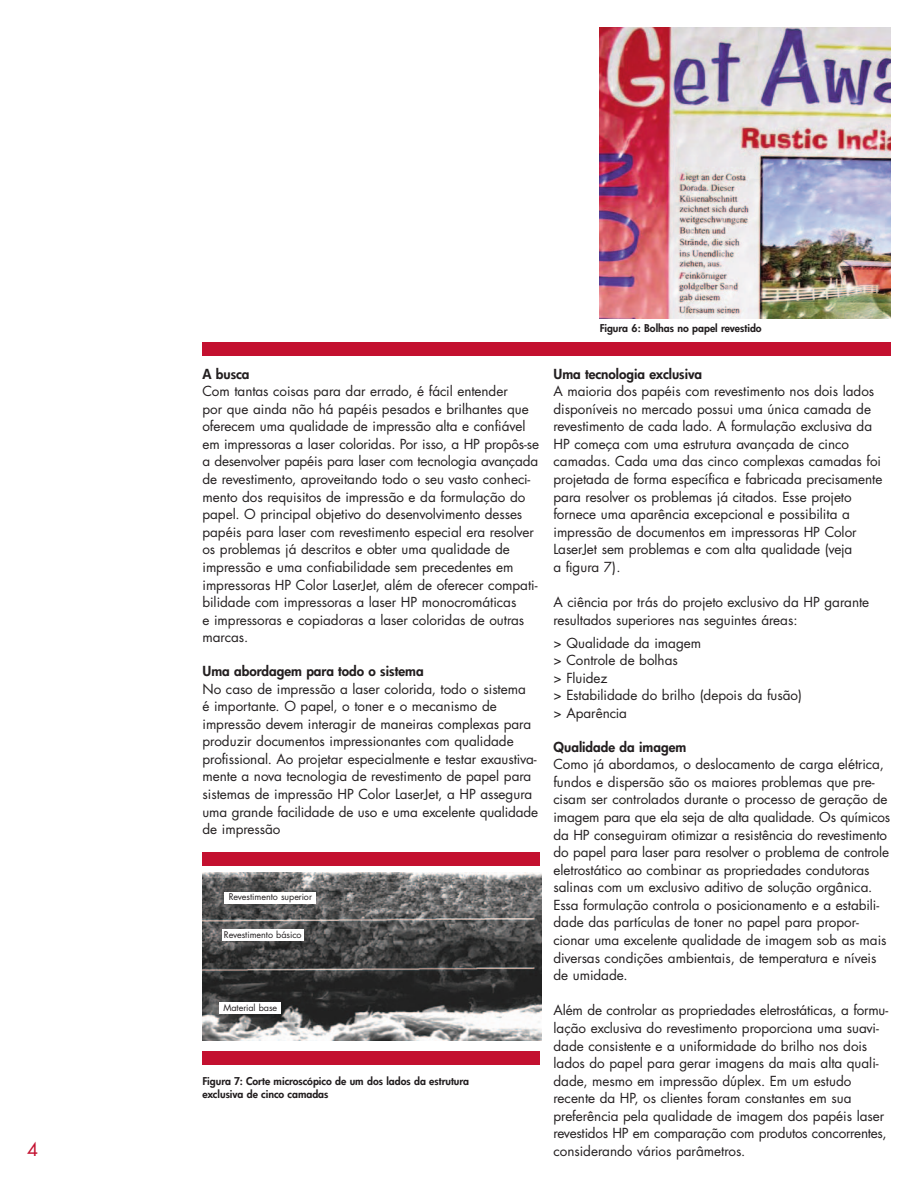
<style>
.page{position:relative;width:918px;height:1188px;background:#fff}
.page>*{position:absolute;margin:0;border:0;box-sizing:border-box;transform-origin:0 0}
.t1{font:18px "Futura";color:#c3102f}
.t2{font:13.5px/17.5px "Futura";letter-spacing:-.005em;color:#231f20}
.t3{font:800 13.5px "Futura";color:#231f20}
.t4{font:800 10.5px/13.6px "Futura";color:#231f20}
.t5{font:9px "Futura";letter-spacing:-.005em;color:#231f20}
</style>
<div class="page">
<img style="left:600px;top:27px;width:291px;height:291px">
<div style="left:202px;top:342px;width:689px;height:14px;background:#c3102f"></div>
<div style="left:202px;top:853px;width:338px;height:13px;background:#c3102f"></div>
<div style="left:202px;top:1051px;width:338px;height:14px;background:#c3102f"></div>
<img style="left:202px;top:872px;width:340px;height:169px">
<div style="left:224px;top:892px;width:92px;height:12px;background:#fff"></div>
<div style="left:222px;top:929px;width:82px;height:12px;background:#fff"></div>
<div style="left:219px;top:1002px;width:62px;height:12px;background:#fff"></div>
<h1 class="t1" style="left:27px;top:1141px;width:13px">4</h1>
<p class="t3" style="left:202px;top:367px;width:49px">A busca</p>
<p class="t2" style="left:202px;top:384px;width:338px">Com tantas coisas para dar errado, é fácil entender<br>por que ainda não há papéis pesados e brilhantes que oferecem uma qualidade de impressão alta e confiável em impressoras a laser coloridas. Por isso, a HP propôs-se a desenvolver papéis para laser com tecnologia avançada de revestimento, aproveitando todo o seu vasto conheci&shy;mento dos requisitos de impressão e da formulação do papel. O principal objetivo do desenvolvimento desses papéis para laser com revestimento especial era resolver os problemas já descritos e obter uma qualidade de impressão e uma confiabilidade sem precedentes em impressoras HP Color LaserJet, além de oferecer compati&shy;bilidade com impressoras a laser HP monocromáticas<br>e impressoras e copiadoras a laser coloridas de outras marcas.</p>
<p class="t3" style="left:202px;top:665px;width:223px">Uma abordagem para todo o sistema</p>
<p class="t2" style="left:202px;top:681px;width:337px">No caso de impressão a laser colorida, todo o sistema<br>é importante. O papel, o toner e o mecanismo de impressão devem interagir de maneiras complexas para produzir documentos impressionantes com qualidade profissional. Ao projetar especialmente e testar exaustiva&shy;mente a nova tecnologia de revestimento de papel para sistemas de impressão HP Color LaserJet, a HP assegura uma grande facilidade de uso e uma excelente qualidade de impressão</p>
<p class="t5" style="left:229px;top:893px;width:85px">Revestimento superior</p>
<p class="t5" style="left:224px;top:930px;width:79px">Revestimento básico</p>
<p class="t5" style="left:223px;top:1003px;width:55px">Material base</p>
<p class="t4" style="left:202px;top:1075px;width:268px">Figura 7: Corte microscópico de um dos lados da estrutura exclusiva de cinco camadas</p>
<p class="t4" style="left:600px;top:322px;width:163px">Figura 6: Bolhas no papel revestido</p>
<p class="t3" style="left:553px;top:367px;width:150px">Uma tecnologia exclusiva</p>
<p class="t2" style="left:553px;top:384px;width:330px">A maioria dos papéis com revestimento nos dois lados disponíveis no mercado possui uma única camada de revestimento de cada lado. A formulação exclusiva da HP começa com uma estrutura avançada de cinco camadas. Cada uma das cinco complexas camadas foi projetada de forma específica e fabricada precisamente para resolver os problemas já citados. Esse projeto fornece uma aparência excepcional e possibilita a impressão de documentos em impressoras HP Color LaserJet sem problemas e com alta qualidade (veja<br>a figura 7).</p>
<p class="t2" style="left:553px;top:595px;width:317px">A ciência por trás do projeto exclusivo da HP garante resultados superiores nas seguintes áreas:</p>
<p class="t2" style="left:553px;top:635px;width:250px">&gt; Qualidade da imagem<br>&gt; Controle de bolhas<br>&gt; Fluidez<br>&gt; Estabilidade do brilho (depois da fusão) &gt; Aparência</p>
<p class="t3" style="left:553px;top:741px;width:134px">Qualidade da imagem</p>
<p class="t2" style="left:553px;top:757px;width:338px">Como já abordamos, o deslocamento de carga elétrica, fundos e dispersão são os maiores problemas que pre&shy;cisam ser controlados durante o processo de geração de imagem para que ela seja de alta qualidade. Os químicos da HP conseguiram otimizar a resistência do revestimento do papel para laser para resolver o problema de controle eletrostático ao combinar as propriedades condutoras salinas com um exclusivo aditivo de solução orgânica.<br>Essa formulação controla o posicionamento e a estabili&shy;dade das partículas de toner no papel para propor&shy;cionar uma excelente qualidade de imagem sob as mais diversas condições ambientais, de temperatura e níveis de umidade.</p>
<p class="t2" style="left:553px;top:1003px;width:336px">Além de controlar as propriedades eletrostáticas, a formu&shy;lação exclusiva do revestimento proporciona uma suavi&shy;dade consistente e a uniformidade do brilho nos dois lados do papel para gerar imagens da mais alta quali&shy;dade, mesmo em impressão dúplex. Em um estudo recente da HP, os clientes foram constantes em sua preferência pela qualidade de imagem dos papéis laser revestidos HP em comparação com produtos concorrentes, considerando vários parâmetros.</p>
</div>
